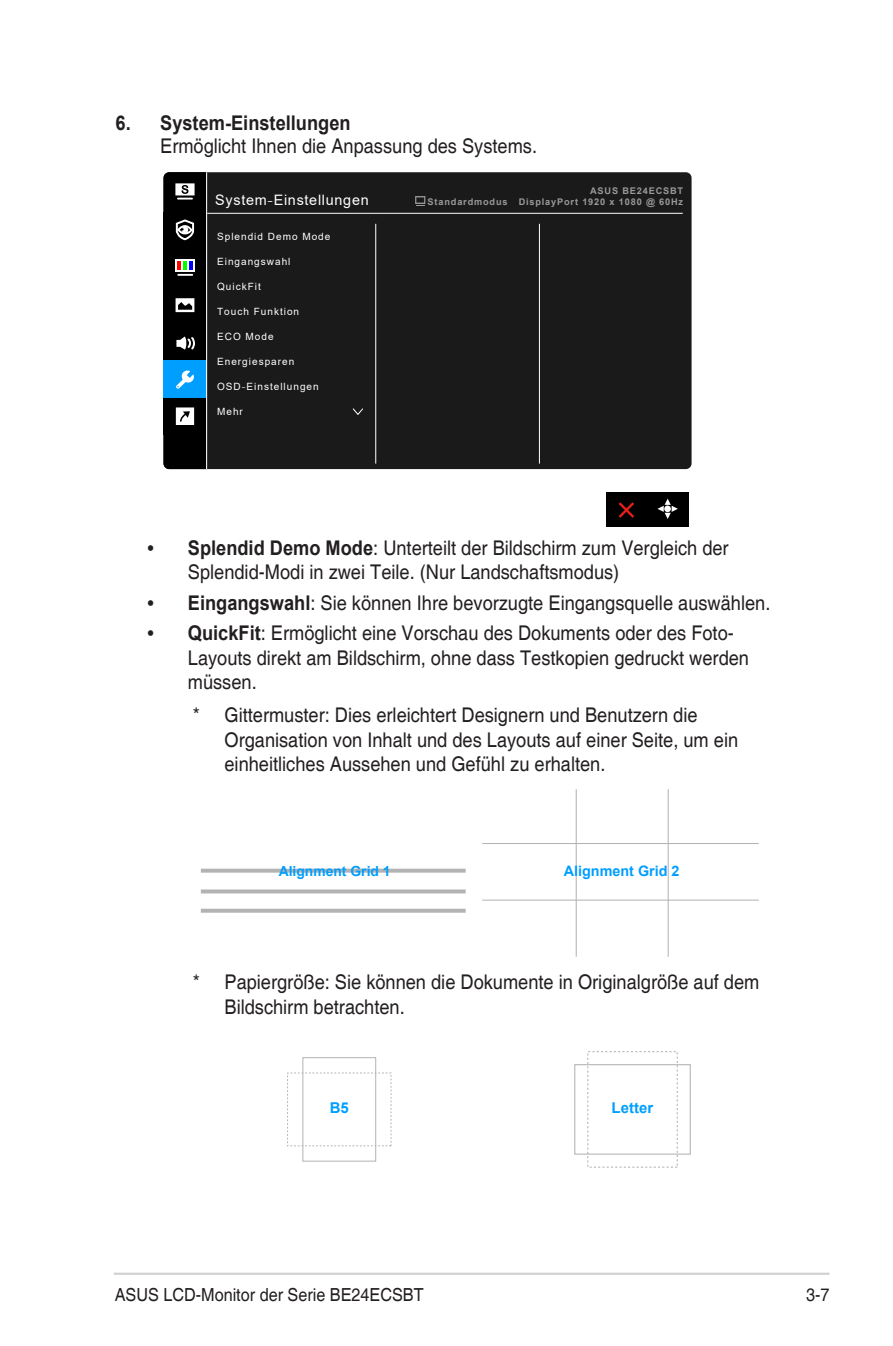
<style>
.page{position:relative;width:893px;height:1346px;background:#fff}
.page>*{position:absolute;margin:0;border:0;box-sizing:border-box;transform-origin:0 0}
.List{font:20.25px/24.3px "Helvetica";color:#231f20;scale:.9 1}
.t1{font:700 20.25px "Helvetica";color:#231f20;scale:.9 1}
.t2{font:18px "Helvetica";color:#231f20;scale:.9 1}
.t3{font:700 15.08px "Arial";color:#009eff}
.t4{font:14.4px "Arial";letter-spacing:.05em;color:#fff}
.t5{font:700 14.4px "Arial";color:#009eff}
.t6{font:700 13.95px "Arial";color:#009eff}
.t7{font:9.9px "Arial";letter-spacing:.1em;color:#fff}
.t8{font:700 9.22px/10.6px "Arial";letter-spacing:.09em;color:#999;text-align:right}
.s1{font-family:"Adobe Ming Std";font-weight:300}
.s2{font-weight:700}
</style>
<div class="page">
<hr style="left:114px;top:1272px;width:715px;height:3px;background:#d1d2d4">
<div style="left:207px;top:172px;width:485px;height:297px;background:#1a1a1a"></div>
<hr style="left:207px;top:213px;width:476px;height:1px;background:#fff">
<hr style="left:375px;top:224px;width:1px;height:239px;background:#fff">
<hr style="left:539px;top:224px;width:1px;height:239px;background:#fff">
<div style="left:606px;top:492px;width:82px;height:34px;background:#000"></div>
<svg style="left:657px;top:499px;width:21px;height:20px"></svg>
<svg style="left:619px;top:502px;width:15px;height:16px"></svg>
<svg style="left:164px;top:172px;width:43px;height:297px"></svg>
<svg style="left:415px;top:196px;width:10px;height:10px"></svg>
<svg style="left:352px;top:408px;width:12px;height:8px"></svg>
<hr style="left:201px;top:869px;width:265px;height:3px;background:#b3b3b3">
<svg style="left:201px;top:889px;width:265px;height:4px"></svg>
<svg style="left:201px;top:909px;width:265px;height:4px"></svg>
<hr style="left:482px;top:843px;width:277px;height:1px;background:#b3b3b3">
<hr style="left:482px;top:899px;width:277px;height:1px;background:#b3b3b3">
<hr style="left:576px;top:789px;width:1px;height:168px;background:#b3b3b3">
<hr style="left:668px;top:789px;width:1px;height:168px;background:#b3b3b3">
<div style="left:287px;top:1072px;width:104px;height:74px;border:1px dashed #b3b3b3"></div>
<div style="left:302px;top:1057px;width:74px;height:104px;border:1px solid #b3b3b3"></div>
<div style="left:574px;top:1064px;width:117px;height:90px;border:1px solid #b3b3b3"></div>
<div style="left:587px;top:1051px;width:91px;height:116px;border:1px dashed #b3b3b3"></div>
<p class="t1" style="left:116px;top:108px;width:263px">6. System-Einstellungen</p>
<p class="List" style="left:160px;top:135px;width:420px">Ermöglicht Ihnen die Anpassung des Systems.</p>
<p class="t8" style="left:428px;top:186px;width:257px">ASUS BE24ECSBT<br>Standardmodus DisplayPort 1920 x 1080 @ 60Hz</p>
<p class="t7" style="left:217px;top:229px;width:115px">Splendid Demo Mode</p>
<p class="t7" style="left:217px;top:254px;width:75px">Eingangswahl</p>
<p class="t7" style="left:217px;top:279px;width:45px">QuickFit</p>
<p class="t7" style="left:217px;top:304px;width:83px">Touch Funktion</p>
<p class="t7" style="left:217px;top:329px;width:58px">ECO Mode</p>
<p class="t7" style="left:217px;top:354px;width:79px">Energiesparen</p>
<p class="t7" style="left:217px;top:379px;width:103px">OSD<span class="s1">-</span>Einstellungen</p>
<p class="t7" style="left:217px;top:404px;width:27px">Mehr</p>
<p class="t4" style="left:215px;top:190px;width:155px">System<span class="s1">-</span>Einstellungen</p>
<p class="List" style="left:188px;top:536px;width:602px;text-indent:-40px"><span class="s2">• Splendid Demo Mode</span>: Unterteilt der Bildschirm zum Vergleich der<br>Splendid-Modi in zwei Teile. (Nur Landschaftsmodus)</p>
<p class="List" style="left:147px;top:591px;width:694px"><span class="s2">• Eingangswahl</span>: Sie können Ihre bevorzugte Eingangsquelle auswählen.</p>
<p class="List" style="left:188px;top:622px;width:625px;text-indent:-40px"><span class="s2">• QuickFit</span>: Ermöglicht eine Vorschau des Dokuments oder des Foto-<br>Layouts direkt am Bildschirm, ohne dass Testkopien gedruckt werden müssen.</p>
<p class="List" style="left:224px;top:704px;width:572px;text-indent:-32px">* Gittermuster: Dies erleichtert Designern und Benutzern die<br>Organisation von Inhalt und des Layouts auf einer Seite, um ein einheitliches Aussehen und Gefühl zu erhalten.</p>
<p class="t6" style="left:279px;top:861px;width:113px">Alignment Grid 1</p>
<p class="t5" style="left:564px;top:861px;width:117px">Alignment Grid 2</p>
<p class="List" style="left:224px;top:971px;width:596px;text-indent:-32px">* Papiergröße: Sie können die Dokumente in Originalgröße auf dem<br>Bildschirm betrachten.</p>
<p class="t3" style="left:330px;top:1098px;width:21px">B5</p>
<p class="t3" style="left:612px;top:1098px;width:43px">Letter</p>
<p class="t2" style="left:115px;top:1284px;width:345px">ASUS LCD-Monitor der Serie BE24ECSBT</p>
<p class="t2" style="left:806px;top:1284px;width:28px">3-7</p>
</div>
